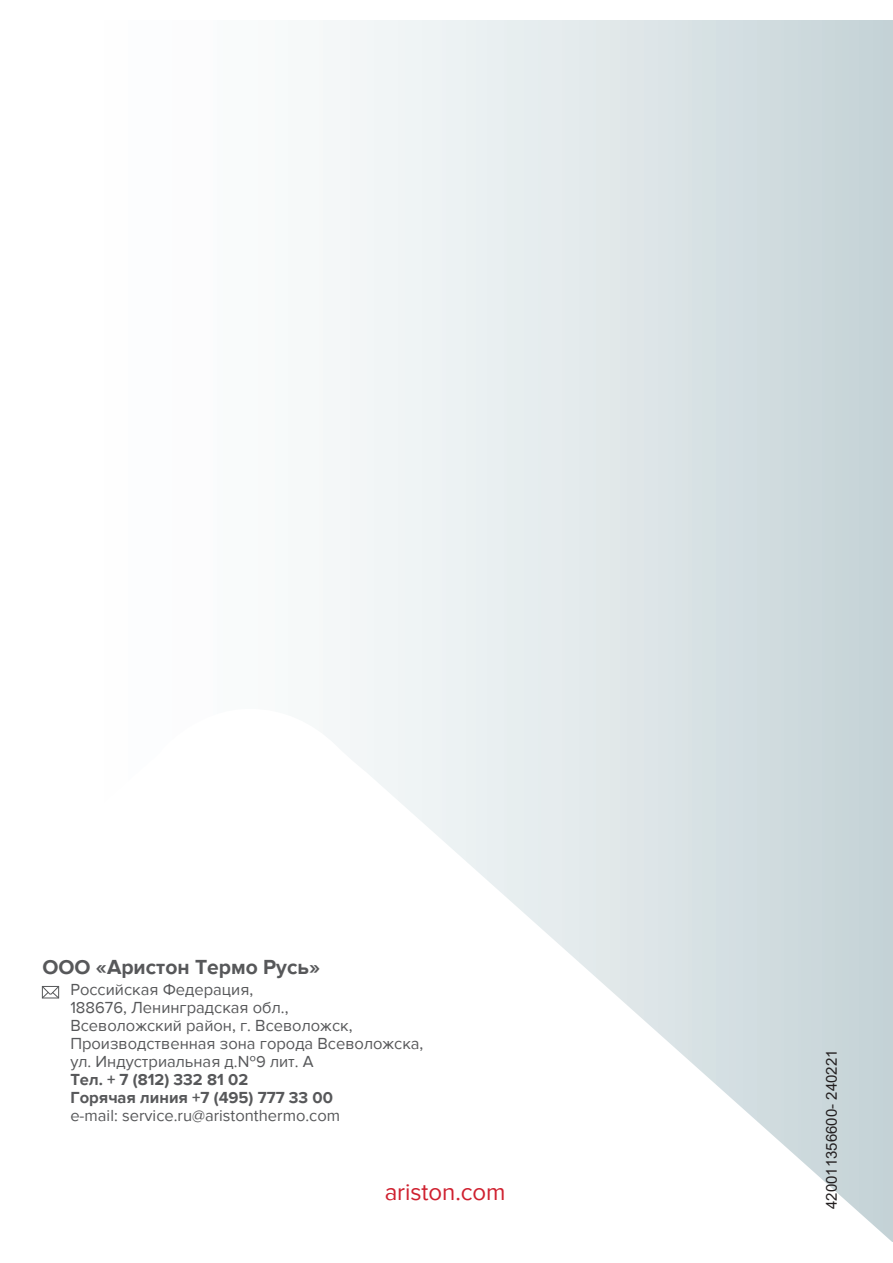
<style>
.page{position:relative;width:893px;height:1263px;background:#fff}
.page>*{position:absolute;margin:0;border:0;box-sizing:border-box;transform-origin:0 0}
.t1{font:24px "Proxima Nova";color:#cf202f}
.t2{font:700 21px "Proxima Nova";color:#57585a}
.t3{font:16.5px/18px "Proxima Nova";color:#57585a}
.t4{font:700 16.5px/18px "Proxima Nova";color:#57585a}
.t5{font:15px "Arial";color:#231f20}
</style>
<div class="page">
<div style="left:21px;top:20px;width:872px;height:1221px;background:linear-gradient(to right,#fff,#cad7db)"></div>
<svg style="left:22px;top:708px;width:870px;height:534px"></svg>
<svg style="left:41px;top:985px;width:19px;height:14px"></svg>
<p class="t2" style="left:42px;top:954px;width:279px">OOO «Аристон Термо Русь»</p>
<p class="t3" style="left:70px;top:981px;width:355px">Российская Федерация,<br>188676, Ленинградская обл.,<br>Всеволожский район, г. Всеволожск, Производственная зона города Всеволожска, ул. Индустриальная д.№9 лит. А</p>
<p class="t4" style="left:70px;top:1071px;width:264px">Тел. + 7 (812) 332 81 02<br>Горячая линия +7 (495) 777 33 00</p>
<p class="t3" style="left:70px;top:1107px;width:271px">e-mail: service.ru@aristonthermo.com</p>
<h1 class="t1" style="left:385px;top:1178px;width:122px">ariston.com</h1>
<p class="t5" style="left:821px;top:1209px;width:161px;rotate:-90deg">420011356600- 240221</p>
</div>
